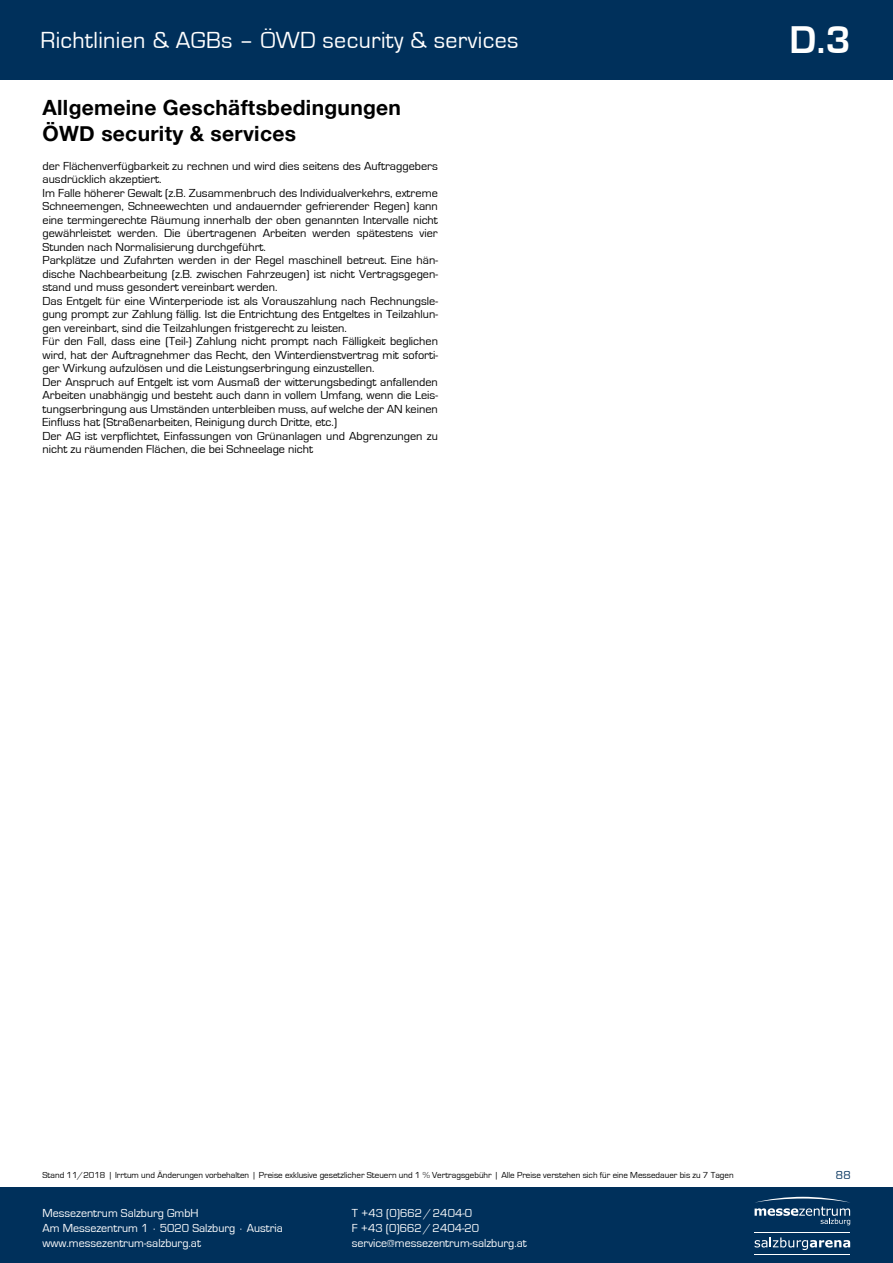
<style>
.page{position:relative;width:893px;height:1263px;background:#fff}
.page>*{position:absolute;margin:0;border:0;box-sizing:border-box;transform-origin:0 0}
.t1{font:700 39.9px "Eurostile";color:#fff}
.t2{font:24px "Eurostile";letter-spacing:.015em;color:#fff}
.t3{font:700 21px/25.5px "Helvetica Neue";letter-spacing:.015em;color:#000}
.t4{font:12px/13.5px "Eurostile";color:#000}
.t5{font:12px/15px "Eurostile";color:#fff}
.t6{font:12px "Eurostile";color:#00305b}
.t7{font:9px "Eurostile";color:#000}
</style>
<div class="page">
<div style="left:0;top:0;width:893px;height:79px;background:#00305b"></div>
<div style="left:0;top:1187px;width:893px;height:76px;background:#00305b"></div>
<hr style="left:755px;top:1232px;width:95px;height:1px;background:#fff">
<hr style="left:755px;top:1254px;width:95px;height:1px;background:#fff">
<svg style="left:755px;top:1237px;width:95px;height:13px"></svg>
<svg style="left:754px;top:1197px;width:96px;height:28px"></svg>
<h2 class="t2" style="left:40px;top:27px;width:480px">Richtlinien &amp; AGBs – ÖWD security &amp; services</h2>
<h3 class="t3" style="left:43px;top:96px;width:360px">Allgemeine Geschäftsbedingungen<br>ÖWD security &amp; services</h3>
<p class="t4" style="left:43px;top:159px;width:397px">der Flächenverfügbarkeit zu rechnen und wird dies seitens des Auftraggebers ausdrücklich akzeptiert.<br>Im Falle höherer Gewalt (z.B. Zusammenbruch des Individualverkehrs, extreme Schneemengen, Schneewechten und andauernder gefrierender Regen) kann eine termingerechte Räumung innerhalb der oben genannten Intervalle nicht gewährleistet werden. Die übertragenen Arbeiten werden spätestens vier Stunden nach Normalisierung durchgeführt.<br>Parkplätze und Zufahrten werden in der Regel maschinell betreut. Eine hän&shy;dische Nachbearbeitung (z.B. zwischen Fahrzeugen) ist nicht Vertragsgegen&shy;stand und muss gesondert vereinbart werden.<br>Das Entgelt für eine Winterperiode ist als Vorauszahlung nach Rechnungsle&shy;gung prompt zur Zahlung fällig. Ist die Entrichtung des Entgeltes in Teilzahlun&shy;gen vereinbart, sind die Teilzahlungen fristgerecht zu leisten.<br>Für den Fall, dass eine (Teil-) Zahlung nicht prompt nach Fälligkeit beglichen wird, hat der Auftragnehmer das Recht, den Winterdienstvertrag mit soforti&shy;ger Wirkung aufzulösen und die Leistungserbringung einzustellen.<br>Der Anspruch auf Entgelt ist vom Ausmaß der witterungsbedingt anfallenden Arbeiten unabhängig und besteht auch dann in vollem Umfang, wenn die Leis&shy;tungserbringung aus Umständen unterbleiben muss, auf welche der AN keinen Einfluss hat (Straßenarbeiten, Reinigung durch Dritte, etc.)<br>Der AG ist verpflichtet, Einfassungen von Grünanlagen und Abgrenzungen zu nicht zu räumenden Flächen, die bei Schneelage nicht</p>
<h1 class="t1" style="left:789px;top:18px;width:63px">D.3</h1>
<p class="t7" style="left:43px;top:1170px;width:693px">Stand 11/2018 | Irrtum und Änderungen vorbehalten | Preise exklusive gesetzlicher Steuern und 1 % Vertragsgebühr | Alle Preise verstehen sich für eine Messedauer bis zu 7 Tagen</p>
<p class="t5" style="left:42px;top:1206px;width:242px">Messezentrum Salzburg GmbH<br>Am Messezentrum 1 ∙ 5020 Salzburg ∙ Austria www.messezentrum-salzburg.at</p>
<p class="t5" style="left:352px;top:1206px;width:176px">T +43 (0)662/2404-0<br>F +43 (0)662/2404-20 service@messezentrum-salzburg.at</p>
<p class="t6" style="left:836px;top:1168px;width:16px">88</p>
</div>
